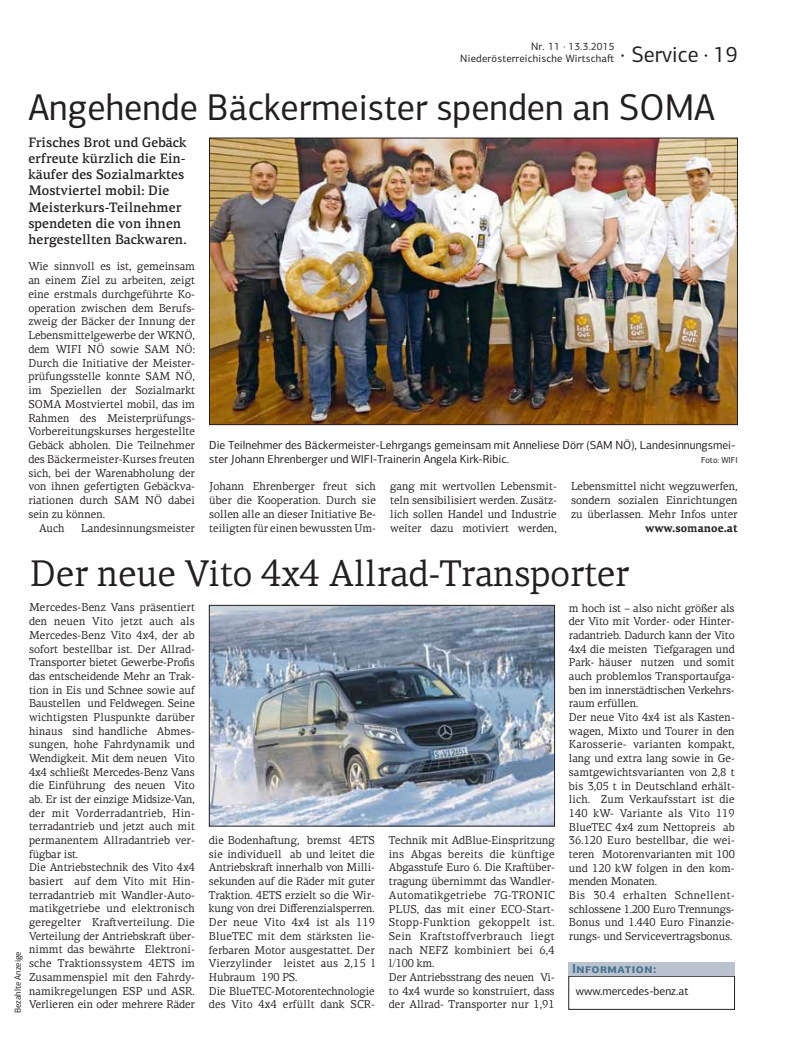
<style>
.page{position:relative;width:798px;height:1063px;background:#fff}
.page>*{position:absolute;margin:0;border:0;box-sizing:border-box;transform-origin:0 0}
.t1{font:37.5px "PF Centro Sans Pro";color:#231f20;scale:.96 1}
.t2{font:37.25px "PF Centro Serif Pro";color:#231f20;scale:.96 1}
.t3{font:22.5px "PF Centro Sans Pro";color:#231f20;scale:.96 1}
.t4{font:500 13.75px/16.2px "PF Centro Serif Pro";color:#231f20;scale:.96 1}
.t5{font:700 13px "PF Centro Sans Pro";letter-spacing:.04em;color:#43718c}
.t6{font:11.75px/13.8px "PF Centro Sans Pro";color:#231f20}
.t7{font:11.62px "PF Centro Sans Pro";color:#231f20}
.t8{font:11.5px/13.6px "PF Centro Serif Pro";color:#231f20;scale:.96 1}
.t9{font:700 11.5px "PF Centro Serif Pro";color:#231f20;scale:.96 1}
.t10{font:10.62px/11.9px "PF Centro Sans Pro";letter-spacing:.02em;color:#231f20;text-align:right}
.t11{font:8.75px "PF Centro Sans Pro";color:#231f20}
</style>
<div class="page">
<div style="left:568px;top:976px;width:166px;height:34px;border:1px solid #231f20"></div>
<div style="left:568px;top:962px;width:166px;height:14px;background:#b9c2ce"></div>
<img style="left:211px;top:607px;width:341px;height:217px">
<div style="left:209px;top:605px;width:345px;height:221px;border:1px solid #231f20"></div>
<img style="left:211px;top:140px;width:524px;height:283px">
<div style="left:209px;top:138px;width:528px;height:287px;border:1px solid #231f20"></div>
<p class="t10" style="left:460px;top:42px;width:155px">Nr. 11 · 13.3.2015<br>Niederösterreichische Wirtscha-</p>
<h3 class="t3" style="left:620px;top:46px;width:124px">· Service · 19</h3>
<h1 class="t1" style="left:28px;top:93px;width:716px">Angehende Bäckermeister spenden an SOMA</h1>
<p class="t4" style="left:28px;top:135px;width:166px">Frisches Brot und Gebäck erfreute kürzlich die Ein&shy;käufer des Sozialmarktes<br>Mostviertel mobil: Die<br>Meisterkurs-Teilnehmer spendeten die von ihnen hergestellten Backwaren.</p>
<p class="t8" style="left:28px;top:261px;width:175px">Wie sinnvoll es ist, gemeinsam</p>
<p class="t8" style="left:28px;top:275px;width:175px">an einem Ziel zu arbeiten, zeigt</p>
<p class="t8" style="left:28px;top:288px;width:175px">eine erstmals durchgeführte Ko-</p>
<p class="t8" style="left:28px;top:302px;width:175px">operation zwischen dem Berufs-</p>
<p class="t8" style="left:28px;top:316px;width:175px">zweig der Bäcker der Innung der</p>
<p class="t8" style="left:28px;top:330px;width:175px">Lebensmittelgewerbe der WKNÖ,</p>
<p class="t8" style="left:28px;top:343px;width:175px">dem WIFI NÖ sowie SAM NÖ:</p>
<p class="t8" style="left:28px;top:357px;width:175px">Durch die Initiative der Meister-</p>
<p class="t8" style="left:28px;top:371px;width:175px">prüfungsstelle konnte SAM NÖ,</p>
<p class="t8" style="left:28px;top:385px;width:175px">im Speziellen der Sozialmarkt</p>
<p class="t8" style="left:28px;top:398px;width:175px">SOMA Mostviertel mobil, das im</p>
<p class="t8" style="left:28px;top:412px;width:175px">Rahmen des Meisterprüfungs-</p>
<p class="t8" style="left:28px;top:426px;width:175px">Vorbereitungskurses hergestellte</p>
<p class="t8" style="left:28px;top:440px;width:175px">Gebäck abholen. Die Teilnehmer</p>
<p class="t8" style="left:28px;top:453px;width:175px">des Bäckermeister-Kurses freuten</p>
<p class="t8" style="left:28px;top:467px;width:175px">sich, bei der Warenabholung der</p>
<p class="t8" style="left:28px;top:481px;width:175px">von ihnen gefertigten Gebäckva-</p>
<p class="t8" style="left:28px;top:495px;width:175px">riationen durch SAM NÖ dabei</p>
<p class="t8" style="left:28px;top:508px;width:81px">sein zu können.</p>
<p class="t8" style="left:39px;top:522px;width:28px">Auch</p>
<p class="t8" style="left:81px;top:522px;width:120px">Landesinnungsmeister</p>
<p class="t6" style="left:209px;top:440px;width:527px">Die Teilnehmer des Bäckermeister-Lehrgangs gemeinsam mit Anneliese Dörr (SAM NÖ), Landesinnungsmei&shy;ster Johann Ehrenberger und WIFI-Trainerin Angela Kirk-Ribic.</p>
<p class="t11" style="left:701px;top:457px;width:38px">Foto: WIFI</p>
<p class="t8" style="left:209px;top:481px;width:175px;text-align:justify">Johann Ehrenberger freut sich über die Kooperation. Durch sie sollen alle an dieser Initiative Be&shy;teiligten für einen bewussten Um-</p>
<p class="t8" style="left:390px;top:481px;width:175px;text-align:justify">gang mit wertvollen Lebensmit&shy;teln sensibilisiert werden. Zusätz&shy;lich sollen Handel und Industrie weiter dazu motiviert werden,</p>
<p class="t8" style="left:570px;top:481px;width:175px;text-align:justify">Lebensmittel nicht wegzuwerfen, sondern sozialen Einrichtungen zu überlassen. Mehr Infos unter</p>
<p class="t9" style="left:644px;top:524px;width:98px">www.somanoe.at</p>
<h2 class="t2" style="left:30px;top:560px;width:625px">Der neue Vito 4x4 Allrad-Transporter</h2>
<p class="t8" style="left:29px;top:602px;width:174px">Mercedes-Benz Vans präsentiert den neuen Vito jetzt auch als<br>Mercedes-Benz Vito 4x4, der ab sofort bestellbar ist. Der Allrad-<br>Transporter bietet Gewerbe-Profis das entscheidende Mehr an Trak&shy;tion in Eis und Schnee sowie auf<br>Baustellen und Feldwegen. Seine wichtigsten Pluspunkte darüber hinaus sind handliche Abmes&shy;sungen, hohe Fahrdynamik und<br>Wendigkeit. Mit dem neuen Vito<br>4x4 schließt Mercedes-Benz Vans die Einführung des neuen Vito ab. Er ist der einzige Midsize-Van, der mit Vorderradantrieb, Hin&shy;terradantrieb und jetzt auch mit permanentem Allradantrieb ver&shy;fügbar ist.<br>Die Antriebstechnik des Vito 4x4 basiert auf dem Vito mit Hin&shy;terradantrieb mit Wandler-Auto&shy;matikgetriebe und elektronisch geregelter Kra-verteilung. Die<br>Verteilung der Antriebskra- über&shy;nimmt das bewährte Elektroni&shy;sche Traktionssystem 4ETS im<br>Zusammenspiel mit den Fahrdy&shy;namikregelungen ESP und ASR.<br>Verlieren ein oder mehrere Räder</p>
<p class="t8" style="left:568px;top:602px;width:174px">m hoch ist – also nicht größer als der Vito mit Vorder- oder Hinter&shy;radantrieb. Dadurch kann der Vito<br>4x4 die meisten Tiefgaragen und<br>Park- häuser nutzen und somit auch problemlos Transportaufga&shy;ben im innerstädtischen Verkehrs&shy;raum erfüllen.<br>Der neue Vito 4x4 ist als Kasten&shy;wagen, Mixto und Tourer in den<br>Karosserie- varianten kompakt, lang und extra lang sowie in Ge&shy;samtgewichtsvarianten von 2,8 t bis 3,05 t in Deutschland erhält&shy;lich. Zum Verkaufsstart ist die<br>140 kW- Variante als Vito 119<br>BlueTEC 4x4 zum Nettopreis ab<br>36.120 Euro bestellbar, die wei&shy;teren Motorenvarianten mit 100 und 120 kW folgen in den kom&shy;menden Monaten.<br>Bis 30.4 erhalten Schnellent&shy;schlossene 1.200 Euro Trennungs-<br>Bonus und 1.440 Euro Finanzie&shy;rungs- und Servicevertragsbonus.</p>
<p class="t8" style="left:209px;top:835px;width:174px">die Bodenha-ung, bremst 4ETS sie individuell ab und leitet die<br>Antriebskra- innerhalb von Milli&shy;sekunden auf die Räder mit guter<br>Traktion. 4ETS erzielt so die Wir&shy;kung von drei Differenzialsperren.<br>Der neue Vito 4x4 ist als 119<br>BlueTEC mit dem stärksten lie&shy;ferbaren Motor ausgestattet. Der<br>Vierzylinder leistet aus 2,15 l<br>Hubraum 190 PS.<br>Die BlueTEC-Motorentechnologie des Vito 4x4 erfüllt dank SCR-</p>
<p class="t8" style="left:389px;top:835px;width:174px">Technik mit AdBlue-Einspritzung ins Abgas bereits die künftige<br>Abgasstufe Euro 6. Die Kra-über&shy;tragung übernimmt das Wandler-<br>Automatikgetriebe 7G-TRONIC<br>PLUS, das mit einer ECO-Start-<br>Stopp-Funktion gekoppelt ist.<br>Sein Kraftstoffverbrauch liegt nach NEFZ kombiniert bei 6,4 l/100 km.<br>Der Antriebsstrang des neuen Vi&shy;to 4x4 wurde so konstruiert, dass der Allrad- Transporter nur 1,91</p>
<p class="t11" style="left:15px;top:1013px;width:63px;rotate:-90deg">Bezahlte Anzeige</p>
<p class="t5" style="left:572px;top:964px;width:86px">Information:</p>
<p class="t7" style="left:575px;top:987px;width:114px">www.mercedes-benz.at</p>
</div>
